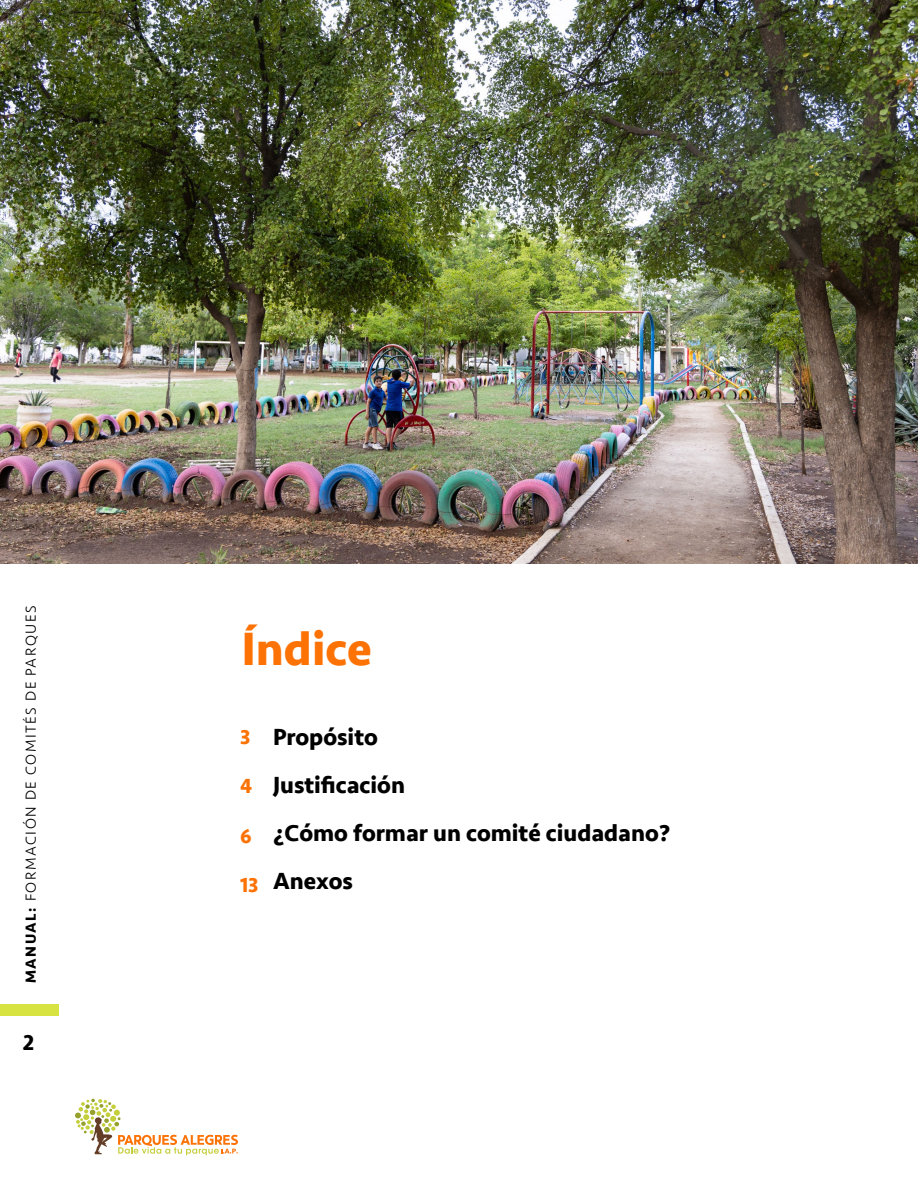
<style>
.page{position:relative;width:918px;height:1188px;background:#fff}
.page>*{position:absolute;margin:0;border:0;box-sizing:border-box;transform-origin:0 0}
.t1{font:700 48px "Seravek";color:#fc7205}
.t2{font:700 24px "Seravek";color:#000}
.t3{font:700 22.5px "Seravek";color:#000}
.t4{font:700 21px "Seravek";color:#fc7205}
.t5{font:300 15px "Seravek";letter-spacing:.1em;color:#000}
.s1{font-weight:700}
</style>
<div class="page">
<div style="left:0;top:1004px;width:58px;height:12px;background:#d6e340"></div>
<svg style="left:75px;top:1099px;width:163px;height:56px"></svg>
<img style="left:0;top:0;width:918px;height:564px">
<p class="t5" style="left:22px;top:983px;width:379px;rotate:-90deg"><span class="s1">MANUAL:</span> FORMACIÓN DE COMITÉS DE PARQUES</p>
<p class="t3" style="left:23px;top:1024px;width:13px">2</p>
<p class="t1" style="left:241px;top:611px;width:132px">Índice</p>
<p class="t4" style="left:240px;top:720px;width:12px">3</p>
<p class="t4" style="left:240px;top:769px;width:14px">4</p>
<p class="t4" style="left:240px;top:819px;width:13px">6</p>
<p class="t4" style="left:240px;top:868px;width:20px">13</p>
<p class="t2" style="left:273px;top:718px;width:106px">Propósito</p>
<p class="t2" style="left:273px;top:766px;width:133px">Justificación</p>
<p class="t2" style="left:273px;top:814px;width:399px">¿Cómo formar un comité ciudadano?</p>
<p class="t2" style="left:273px;top:862px;width:81px">Anexos</p>
</div>
